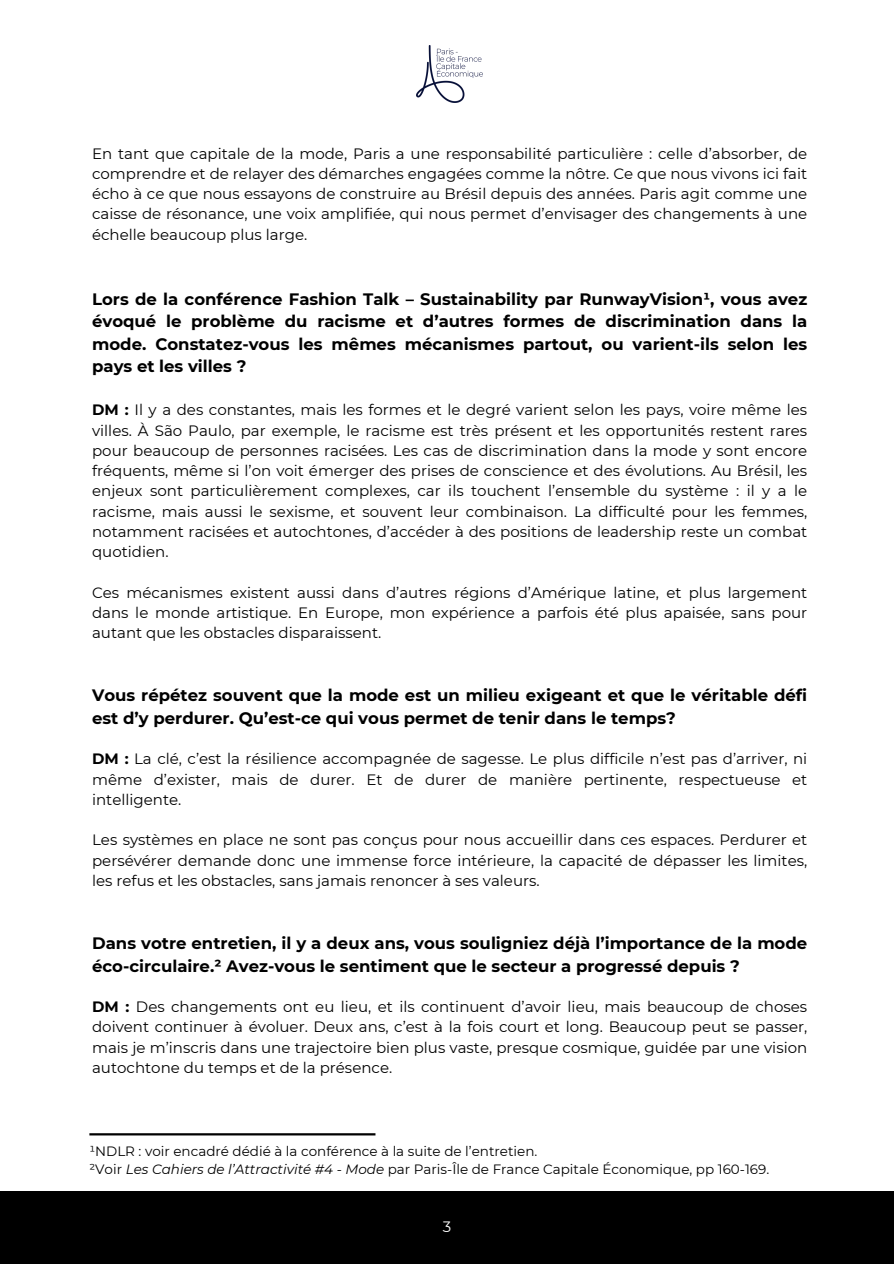
<style>
.page{position:relative;width:894px;height:1264px;background:#fff}
.page>*{position:absolute;margin:0;border:0;box-sizing:border-box;transform-origin:0 0}
.t1{font:700 16.5px/22.5px "Montserrat";color:#000}
.t2{font:15px/20.2px "Montserrat";color:#000;text-align:justify}
.t3{font:15px "Montserrat";color:#fff}
.t4{font:13.5px/18px "Montserrat";color:#000}
.s1{font-weight:700}
.s2{font-style:italic}
</style>
<div class="page">
<div style="left:0;top:1191px;width:893px;height:72px;background:#000"></div>
<img style="left:416px;top:45px;width:66px;height:58px">
<hr style="left:89px;top:1133px;width:286px;height:2px;background:#000">
<p class="t2" style="left:92px;top:143px;width:716px">En tant que capitale de la mode, Paris a une responsabilité particulière : celle d’absorber, de comprendre et de relayer des démarches engagées comme la nôtre. Ce que nous vivons ici fait écho à ce que nous essayons de construire au Brésil depuis des années. Paris agit comme une caisse de résonance, une voix amplifiée, qui nous permet d’envisager des changements à une échelle beaucoup plus large.</p>
<p class="t1" style="left:92px;top:288px;width:716px;text-align:justify">Lors de la conférence Fashion Talk – Sustainability par RunwayVision¹, vous avez évoqué le problème du racisme et d’autres formes de discrimination dans la mode. Constatez-vous les mêmes mécanismes partout, ou varient-ils selon les pays et les villes ?</p>
<p class="t2" style="left:92px;top:400px;width:716px"><span class="s1">DM :</span> Il y a des constantes, mais les formes et le degré varient selon les pays, voire même les villes. À São Paulo, par exemple, le racisme est très présent et les opportunités restent rares pour beaucoup de personnes racisées. Les cas de discrimination dans la mode y sont encore fréquents, même si l’on voit émerger des prises de conscience et des évolutions. Au Brésil, les enjeux sont particulièrement complexes, car ils touchent l’ensemble du système : il y a le racisme, mais aussi le sexisme, et souvent leur combinaison. La difficulté pour les femmes, notamment racisées et autochtones, d’accéder à des positions de leadership reste un combat quotidien.</p>
<p class="t2" style="left:92px;top:582px;width:716px">Ces mécanismes existent aussi dans d’autres régions d’Amérique latine, et plus largement dans le monde artistique. En Europe, mon expérience a parfois été plus apaisée, sans pour autant que les obstacles disparaissent.</p>
<p class="t1" style="left:92px;top:684px;width:716px">Vous répétez souvent que la mode est un milieu exigeant et que le véritable défi est d’y perdurer. Qu’est-ce qui vous permet de tenir dans le temps?</p>
<p class="t2" style="left:92px;top:748px;width:716px"><span class="s1">DM :</span> La clé, c’est la résilience accompagnée de sagesse. Le plus difficile n’est pas d’arriver, ni même d’exister, mais de durer. Et de durer de manière pertinente, respectueuse et intelligente.</p>
<p class="t2" style="left:92px;top:829px;width:716px">Les systèmes en place ne sont pas conçus pour nous accueillir dans ces espaces. Perdurer et persévérer demande donc une immense force intérieure, la capacité de dépasser les limites, les refus et les obstacles, sans jamais renoncer à ses valeurs.</p>
<p class="t1" style="left:92px;top:931px;width:716px">Dans votre entretien, il y a deux ans, vous souligniez déjà l’importance de la mode éco-circulaire.² Avez-vous le sentiment que le secteur a progressé depuis ?</p>
<p class="t2" style="left:92px;top:996px;width:716px"><span class="s1">DM :</span> Des changements ont eu lieu, et ils continuent d’avoir lieu, mais beaucoup de choses doivent continuer à évoluer. Deux ans, c’est à la fois court et long. Beaucoup peut se passer, mais je m’inscris dans une trajectoire bien plus vaste, presque cosmique, guidée par une vision autochtone du temps et de la présence.</p>
<p class="t4" style="left:89px;top:1142px;width:681px">¹NDLR : voir encadré dédié à la conférence à la suite de l’entretien.<br>²Voir <span class="s2">Les Cahiers de l’Attractivité #4 - Mode</span> par Paris-Île de France Capitale Économique, pp 160-169.</p>
<p class="t3" style="left:442px;top:1217px;width:10px">3</p>
</div>
